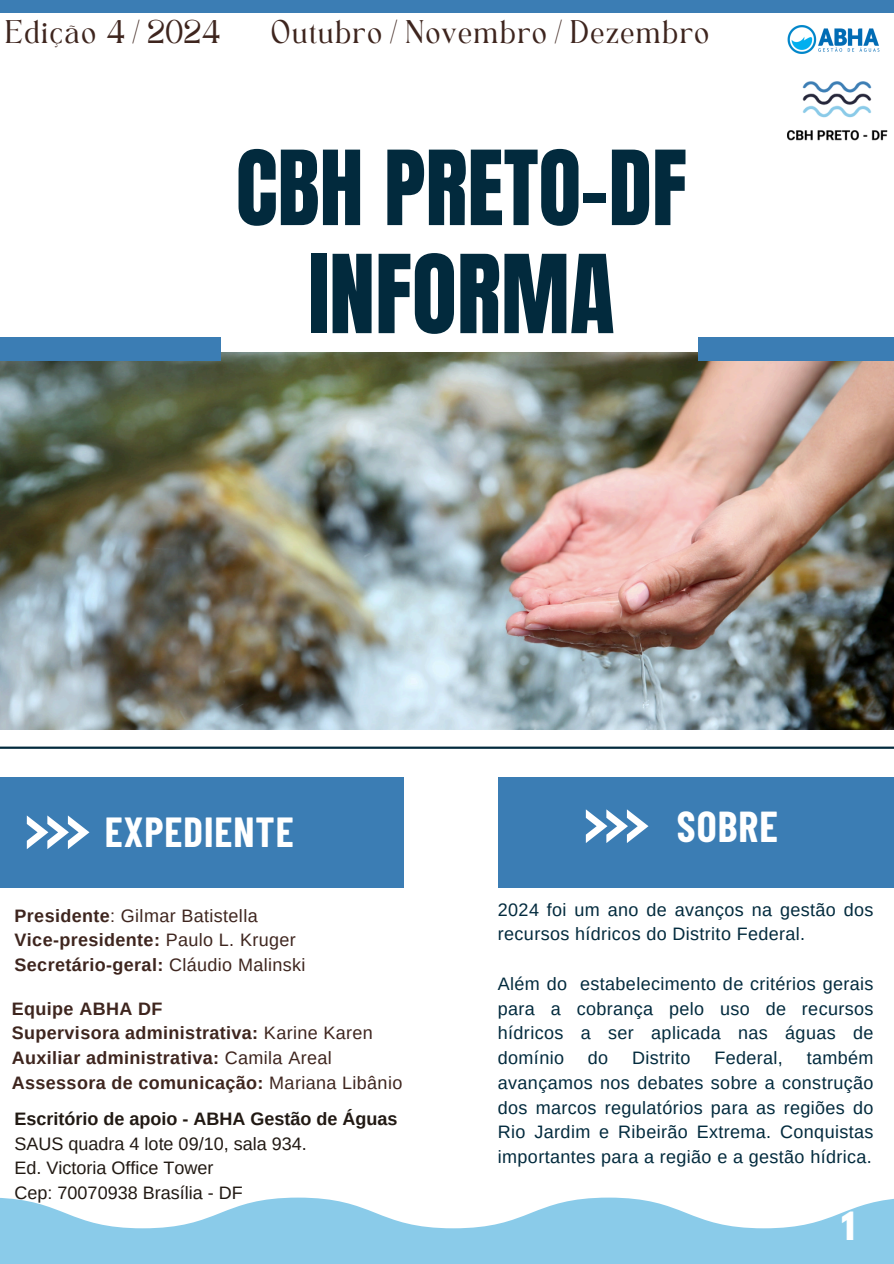
<style>
.page{position:relative;width:894px;height:1264px;background:#fff}
.page>*{position:absolute;margin:0;border:0;box-sizing:border-box;transform-origin:0 0}
.t1{font:92.4px "Anton";color:#022a3d}
.t2{font:87.9px "Anton";color:#022a3d}
.t3{font:700 42.3px "Barlow Condensed";letter-spacing:.025em;color:#fff}
.t4{font:700 41.1px "Barlow Condensed";letter-spacing:.025em;color:#fff}
.t5{font:700 34.5px "League Spartan";color:#fff}
.t6{font:22.95px "TAN Angleton";color:#3e251e}
.t7{font:18px/24.8px "Arimo";letter-spacing:.02em;color:#022a3d;text-align:justify}
.t8{font:700 18px "Arimo";letter-spacing:.02em;color:#3e251e}
.t9{font:700 18px/24.8px "Arimo";color:#211913}
.t10{font:18px "Arimo";color:#211913}
.t11{font:18px "Arimo";letter-spacing:.02em;color:#3e251e}
.s1{font-weight:700}
.s2{font-weight:400}
</style>
<div class="page">
<div style="left:0;top:777px;width:403px;height:110px;background:#3b7db4"></div>
<img style="left:0;top:352px;width:893px;height:377px">
<div style="left:0;top:337px;width:220px;height:24px;background:#3b7db4"></div>
<div style="left:698px;top:337px;width:195px;height:24px;background:#3b7db4"></div>
<div style="left:497px;top:777px;width:396px;height:110px;background:#3b7db4"></div>
<svg style="left:27px;top:815px;width:62px;height:34px"></svg>
<div style="left:0;top:0;width:893px;height:12px;background:#3b7db4"></div>
<hr style="left:0;top:746px;width:893px;height:2px;background:#022a3d">
<svg style="left:585px;top:809px;width:63px;height:34px"></svg>
<img style="left:787px;top:81px;width:101px;height:60px">
<img style="left:787px;top:25px;width:93px;height:29px">
<svg style="left:0;top:1197px;width:893px;height:66px;fill:#8acbe9"></svg>
<p class="t6" style="left:5px;top:19px;width:217px">Edição 4/2024</p>
<p class="t6" style="left:270px;top:19px;width:441px">Outubro/Novembro/Dezembro</p>
<p class="t2" style="left:236px;top:125px;width:452px">CBH PRETO-DF</p>
<p class="t1" style="left:308px;top:228px;width:308px">INFORMA</p>
<p class="t4" style="left:105px;top:805px;width:190px">EXPEDIENTE</p>
<p class="t11" style="left:15px;top:905px;width:244px"><span class="s1">Presidente</span>: Gilmar Batistella</p>
<p class="t8" style="left:15px;top:930px;width:283px">Vice-presidente: <span class="s2">Paulo L. Kruger</span></p>
<h1 class="t8" style="left:15px;top:954px;width:292px">Secretário-geral: <span class="s2">Cláudio Malinski</span></h1>
<p class="t8" style="left:12px;top:998px;width:152px">Equipe ABHA DF</p>
<h2 class="t8" style="left:12px;top:1023px;width:362px">Supervisora administrativa: <span class="s2">Karine Karen</span></h2>
<h2 class="t8" style="left:12px;top:1047px;width:321px">Auxiliar administrativa: <span class="s2">Camila Areal</span></h2>
<p class="t8" style="left:12px;top:1072px;width:392px">Assessora de comunicação: <span class="s2">Mariana Libânio</span></p>
<p class="t9" style="left:15px;top:1106px;width:384px">Escritório de apoio - ABHA Gestão de Águas<br><span class="s2">SAUS quadra 4 lote 09/10, sala 934.</span></p>
<p class="t10" style="left:15px;top:1158px;width:200px">Ed. Victoria Office Tower</p>
<p class="t10" style="left:15px;top:1182px;width:229px">Cep: 70070938 Brasília - DF</p>
<h3 class="t3" style="left:676px;top:800px;width:103px">SOBRE</h3>
<p class="t7" style="left:497px;top:896px;width:377px">2024 foi um ano de avanços na gestão dos recursos hídricos do Distrito Federal.</p>
<p class="t7" style="left:497px;top:971px;width:377px">Além do estabelecimento de critérios gerais para a cobrança pelo uso de recursos hídricos a ser aplicada nas águas de domínio</p>
<p class="t7" style="left:497px;top:1045px;width:377px;text-indent:309px">também avançamos nos debates sobre a construção dos marcos regulatórios para as regiões do Rio Jardim e Ribeirão Extrema. Conquistas importantes para a região e a gestão hídrica.</p>
<p class="t7" style="left:587px;top:1045px;width:22px">do</p>
<p class="t7" style="left:632px;top:1045px;width:60px">Distrito</p>
<p class="t7" style="left:714px;top:1045px;width:70px">Federal,</p>
<p class="t5" style="left:840px;top:1208px;width:16px">1</p>
</div>
